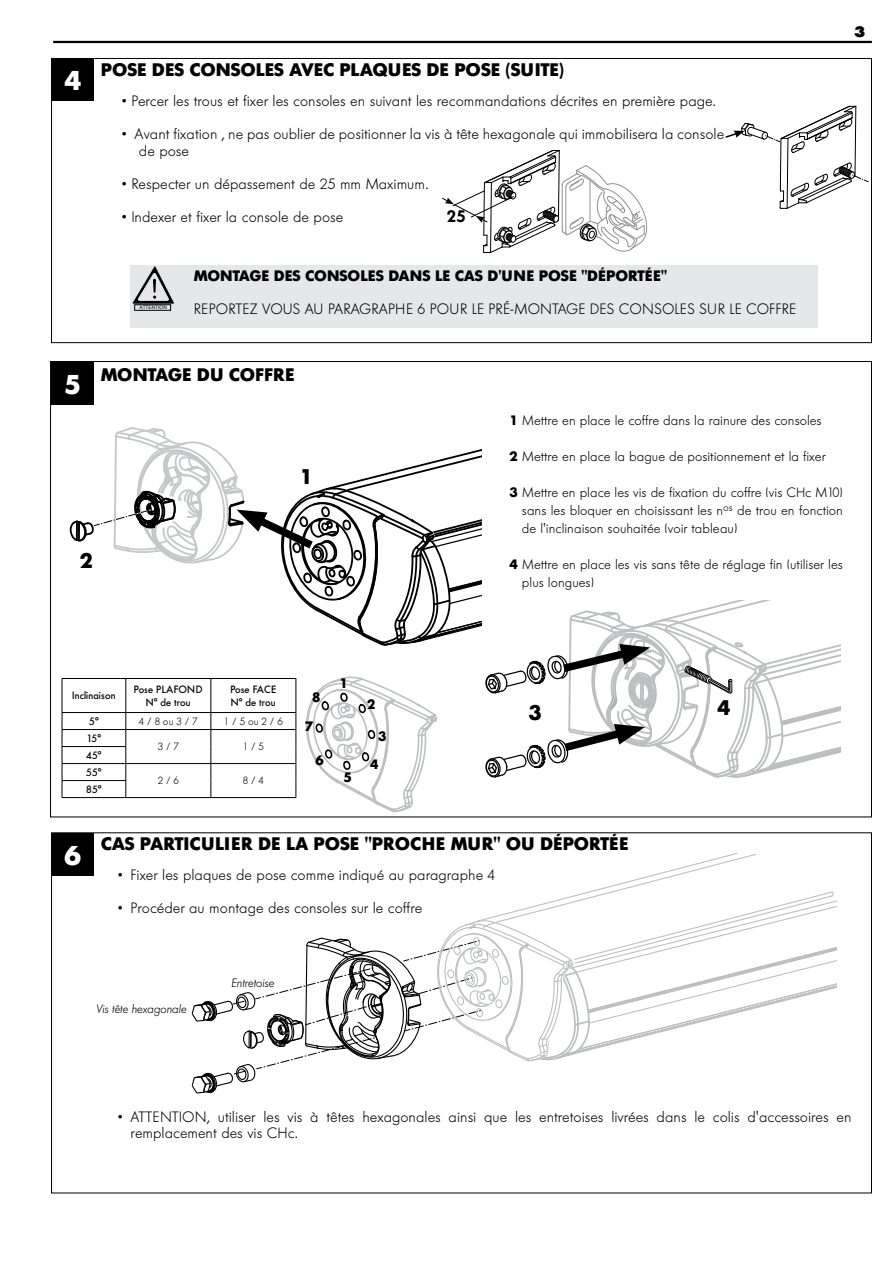
<style>
.page{position:relative;width:893px;height:1263px;background:#fff}
.page>*{position:absolute;margin:0;border:0;box-sizing:border-box;transform-origin:0 0}
.t1{font:700 27px "Futura BQ";color:#fff}
.t2{font:700 21px "Futura BQ";color:#000}
.t3{font:700 18px "Futura BQ";color:#000}
.t4{font:600 16.5px "Futura BQ";color:#000}
.t5{font:300 15px/16.5px "Futura BQ";color:#000}
.t6{font:700 15px "Futura BQ";color:#000}
.t7{font:800 15px "Futura BQ";color:#000}
.t8{font:300 13.5px/18px "Futura BQ";color:#000;text-align:justify}
.t9{font:700 13.5px/27.6px "Futura BQ";color:#000;text-align:center}
.t10{font:italic 300 12px "Futura BQ";color:#000}
.t11{font:500 10.5px/12.6px "Futura BQ";color:#000}
.t12{font:300 10.5px "Futura BQ";color:#000}
.t13{font:4.8px "Helvetica";color:#000}
.s1{font-weight:700}
</style>
<div class="page">
<hr style="left:53px;top:41px;width:819px;height:2px;background:#000">
<div style="left:52px;top:59px;width:42px;height:42px;background:#000"></div>
<div style="left:52px;top:833px;width:42px;height:42px;background:#000"></div>
<div style="left:51px;top:362px;width:43px;height:43px;background:#000"></div>
<div style="left:130px;top:265px;width:688px;height:63px;background:#e6e7e8"></div>
<svg style="left:134px;top:305px;width:38px;height:6px"></svg>
<svg style="left:132px;top:266px;width:43px;height:39px"></svg>
<svg style="left:134px;top:304px;width:37px;height:6px"></svg>
<svg style="left:191px;top:853px;width:645px;height:241px"></svg>
<svg style="left:725px;top:105px;width:144px;height:104px"></svg>
<svg style="left:442px;top:149px;width:205px;height:105px"></svg>
<svg style="left:62px;top:427px;width:778px;height:385px"></svg>
<h1 class="t1" style="left:64px;top:64px;width:20px">4</h1>
<p class="t3" style="left:101px;top:58px;width:421px">POSE DES CONSOLES AVEC PLAQUES DE POSE (SUITE</p>
<p class="t3" style="left:559px;top:58px;width:6px">)</p>
<p class="t5" style="left:122px;top:93px;width:595px">• Percer les trous et fixer les consoles en suivant les recommandations décrites en première page.</p>
<p class="t5" style="left:139px;top:126px;width:587px;text-indent:-17px">• Avant fixation , ne pas oublier de positionner la vis à tête hexagonale qui immobilisera la console de pose</p>
<p class="t5" style="left:122px;top:175px;width:308px">• Respecter un dépassement de 25 mm Maximum.</p>
<p class="t5" style="left:122px;top:208px;width:223px">• Indexer et fixer la console de pose</p>
<p class="t4" style="left:447px;top:207px;width:21px">25</p>
<p class="t13" style="left:139px;top:304px;width:29px">ATTENTION</p>
<p class="t6" style="left:194px;top:267px;width:415px">MONTAGE DES CONSOLES DANS LE CAS D'UNE POSE "DÉPORTÉE</p>
<p class="t6" style="left:661px;top:267px;width:7px">"</p>
<p class="t5" style="left:194px;top:301px;width:604px">REPORTEZ VOUS AU PARAGRAPHE 6 POUR LE PRÉ-MONTAGE DES CONSOLES SUR LE COFFRE</p>
<p class="t7" style="left:854px;top:23px;width:12px">3</p>
<h1 class="t1" style="left:63px;top:368px;width:20px">5</h1>
<p class="t3" style="left:101px;top:363px;width:195px">MONTAGE DU COFFRE</p>
<h2 class="t2" style="left:79px;top:547px;width:16px">2</h2>
<h2 class="t2" style="left:299px;top:464px;width:16px">1</h2>
<p class="t8" style="left:509px;top:411px;width:314px"><span class="s1">1</span> Mettre en place le coffre dans la rainure des consoles</p>
<p class="t8" style="left:509px;top:447px;width:318px"><span class="s1">2</span> Mettre en place la bague de positionnement et la fixer</p>
<p class="t8" style="left:522px;top:483px;width:322px;text-indent:-13px"><span class="s1">3</span> Mettre en place les vis de fixation du coffre (vis CHc M10) sans les bloquer en choisissant les n<sup>os</sup> de trou en fonction de l'inclinaison souhaitée (voir tableau)</p>
<p class="t8" style="left:522px;top:555px;width:322px;text-indent:-13px"><span class="s1">4</span> Mettre en place les vis sans tête de réglage fin (utiliser les plus longues)</p>
<p class="t11" style="left:72px;top:690px;width:45px">Inclinaison</p>
<p class="t11" style="left:134px;top:683px;width:70px;text-align:center">Pose PLAFOND<br>N° de trou</p>
<p class="t11" style="left:230px;top:683px;width:47px">Pose FACE<br>N° de trou</p>
<p class="t11" style="left:89px;top:715px;width:11px">5°</p>
<p class="t12" style="left:139px;top:715px;width:60px">4 / 8 ou 3 / 7</p>
<p class="t12" style="left:224px;top:715px;width:60px">1 / 5 ou 2 / 6</p>
<p class="t11" style="left:87px;top:732px;width:16px">15°</p>
<p class="t12" style="left:158px;top:741px;width:23px">3 / 7</p>
<p class="t12" style="left:243px;top:741px;width:23px">1 / 5</p>
<p class="t11" style="left:86px;top:747px;width:17px;line-height:17px">45°<br>55°</p>
<p class="t12" style="left:158px;top:775px;width:23px">2 / 6</p>
<p class="t12" style="left:243px;top:775px;width:23px">8 / 4</p>
<p class="t11" style="left:86px;top:783px;width:17px">85°</p>
<p class="t9" style="left:312px;top:684px;width:11px">8</p>
<p class="t9" style="left:305px;top:712px;width:11px">7</p>
<p class="t9" style="left:315px;top:747px;width:11px">6</p>
<p class="t9" style="left:339px;top:670px;width:11px">1</p>
<p class="t9" style="left:343px;top:763px;width:11px">5</p>
<p class="t9" style="left:367px;top:690px;width:11px">2</p>
<p class="t9" style="left:370px;top:723px;width:18px">3<br>4</p>
<h2 class="t2" style="left:528px;top:700px;width:16px">3</h2>
<h1 class="t1" style="left:64px;top:839px;width:20px">6</h1>
<p class="t3" style="left:101px;top:832px;width:452px">CAS PARTICULIER DE LA POSE "PROCHE MUR" OU DÉPORTÉE</p>
<p class="t5" style="left:118px;top:867px;width:379px">• Fixer les plaques de pose comme indiqué au paragraphe 4</p>
<p class="t5" style="left:118px;top:900px;width:306px">• Procéder au montage des consoles sur le coffre</p>
<p class="t10" style="left:96px;top:1002px;width:92px">Vis tête hexagonale</p>
<p class="t10" style="left:231px;top:976px;width:44px">Entretoise</p>
<h2 class="t2" style="left:717px;top:694px;width:16px">4</h2>
<p class="t5" style="left:131px;top:1109px;width:722px;text-indent:-13px">• ATTENTION, utiliser les vis à têtes hexagonales ainsi que les entretoises livrées dans le colis d'accessoires en remplacement des vis CHc.</p>
</div>
